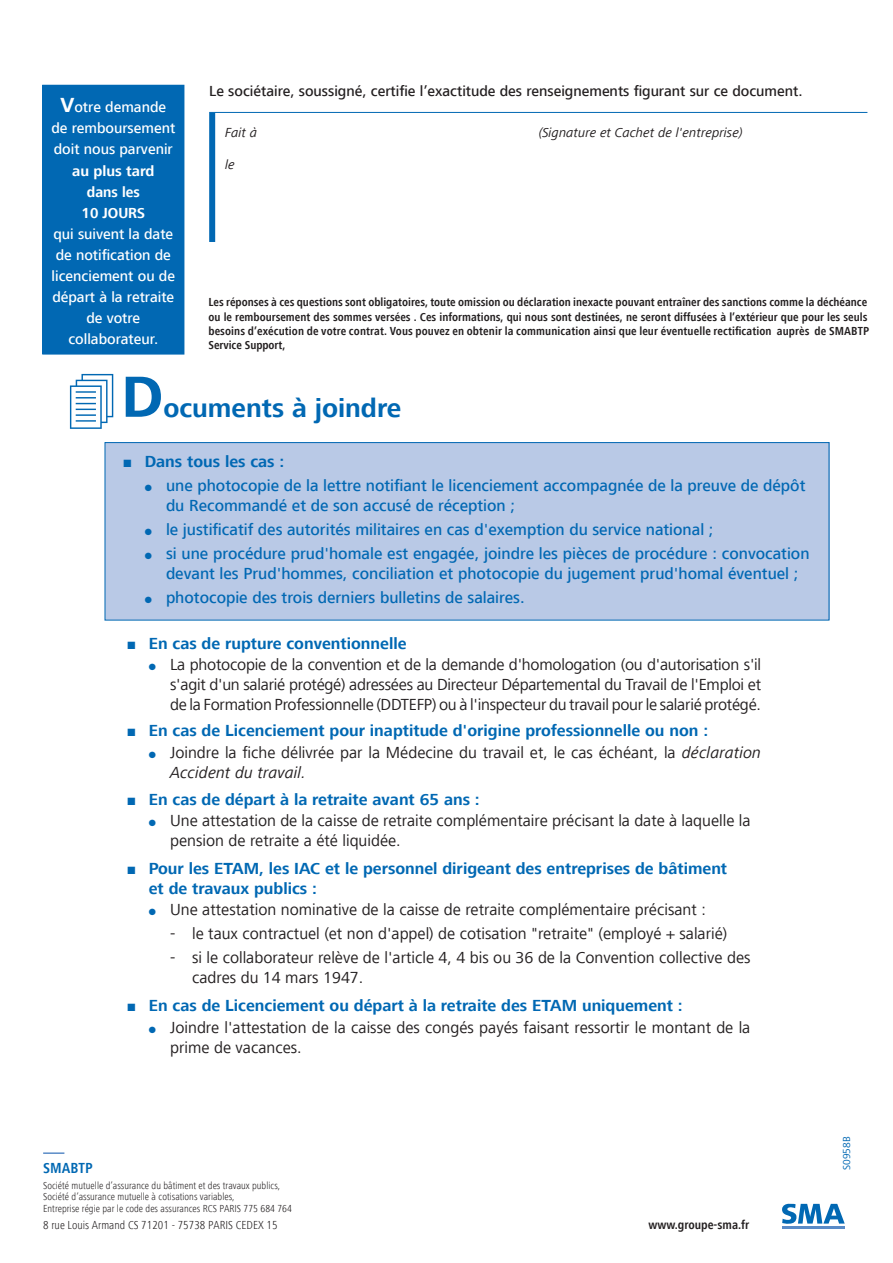
<style>
.page{position:relative;width:893px;height:1263px;background:#fff}
.page>*{position:absolute;margin:0;border:0;box-sizing:border-box;transform-origin:0 0}
.t1{font:700 27px "Frutiger Next LT";color:#0168b3}
.t2{font:16.5px/19.8px "Frutiger Next LT";color:#231f20}
.t3{font:500 16.5px/19.8px "Frutiger Next LT";color:#0168b3}
.t4{font:700 16.5px/19.8px "Frutiger Next LT";color:#0168b3}
.t5{font:500 15px/21px "Frutiger Next LT";color:#fff;text-align:center}
.t6{font:500 15px "Frutiger Next LT";color:#231f20}
.t7{font:700 15px/21.1px "Frutiger Next LT";color:#fff;text-align:center}
.t8{font:700 condensed 15px "Frutiger Next LT";color:#0168b3}
.t9{font:italic 13.5px "Frutiger Next LT";color:#231f20}
.t10{font:700 condensed 12.75px "Frutiger Next LT";color:#231f20}
.t11{font:700 condensed 12px/14.4px "Frutiger Next LT";color:#231f20}
.t12{font:300 condensed 12px "Frutiger Next LT";color:#231f20}
.t13{font:300 condensed 10.5px/11.2px "Frutiger Next LT";color:#231f20}
.t14{font:10.5px "Frutiger Next LT";color:#0168b3}
.s1{font-weight:700;font-size:21px}
.s2{font-size:60px}
.s3{color:#0168b3}
.s4{font-style:italic}
</style>
<div class="page">
<div style="left:105px;top:443px;width:724px;height:177px;background:#b9c9e6"></div>
<div style="left:105px;top:442px;width:724px;height:178px;border:1px solid #0168b3"></div>
<div style="left:43px;top:85px;width:141px;height:269px;background:#0168b3"></div>
<div style="left:209px;top:113px;width:6px;height:129px;background:#0168b3"></div>
<hr style="left:209px;top:112px;width:658px;height:1px;background:#0168b3">
<svg style="left:782px;top:1204px;width:63px;height:20px"></svg>
<hr style="left:782px;top:1226px;width:63px;height:3px;background:#5a8bc7">
<hr style="left:43px;top:1152px;width:21px;height:2px;background:#5a8bc7">
<p class="t5" style="left:51px;top:97px;width:126px"><span class="s1">V</span>otre demande de remboursement doit nous parvenir</p>
<p class="t7" style="left:72px;top:160px;width:84px">au plus tard dans les<br>10 JOURS</p>
<p class="t5" style="left:52px;top:223px;width:125px">qui suivent la date de notification de licenciement ou de départ à la retraite de votre collaborateur.</p>
<p class="t6" style="left:209px;top:83px;width:595px">Le sociétaire, soussigné, certifie l’exactitude des renseignements figurant sur ce document.</p>
<p class="t9" style="left:225px;top:125px;width:33px">Fait à</p>
<p class="t9" style="left:225px;top:157px;width:11px">le</p>
<p class="t9" style="left:539px;top:125px;width:205px">(Signature et Cachet de l'entreprise)</p>
<p class="t11" style="left:208px;top:295px;width:662px">Les réponses à ces questions sont obligatoires, toute omission ou déclaration inexacte pouvant entraîner des sanctions comme la déchéance ou le remboursement des sommes versées . Ces informations, qui nous sont destinées, ne seront diffusées à l’extérieur que pour les seuls besoins d’exécution de votre contrat. Vous pouvez en obtenir la communication ainsi que leur éventuelle rectification auprès de SMABTP Service Support,</p>
<h1 class="t1" style="left:65px;top:393px;width:338px">✔<span class="s2">D</span>ocuments à joindre</h1>
<p class="t4" style="left:123px;top:452px;width:162px">■ Dans tous les cas :</p>
<p class="t3" style="left:166px;top:476px;width:641px;text-indent:-21px">● une photocopie de la lettre notifiant le licenciement accompagnée de la preuve de dépôt du Recommandé et de son accusé de réception ;</p>
<p class="t3" style="left:145px;top:520px;width:570px">● le justificatif des autorités militaires en cas d'exemption du service national ;</p>
<p class="t3" style="left:166px;top:544px;width:645px;text-indent:-21px">● si une procédure prud'homale est engagée, joindre les pièces de procédure : convocation devant les Prud'hommes, conciliation et photocopie du jugement prud'homal éventuel ;</p>
<p class="t3" style="left:145px;top:588px;width:381px">● photocopie des trois derniers bulletins de salaires.</p>
<p class="t4" style="left:128px;top:634px;width:280px">■ En cas de rupture conventionnelle</p>
<p class="t2" style="left:170px;top:655px;width:593px;text-align:justify;text-indent:-21px"><span class="s3">●</span> La photocopie de la convention et de la demande d'homologation (ou d'autorisation s'il s'agit d'un salarié protégé) adressées au Directeur Départemental du Travail de l'Emploi et de la Formation Professionnelle (DDTEFP) ou à l'inspecteur du travail pour le salarié protégé.</p>
<p class="t4" style="left:128px;top:721px;width:582px">■ En cas de Licenciement pour inaptitude d'origine professionnelle ou non :</p>
<p class="t2" style="left:170px;top:742px;width:592px;text-indent:-21px"><span class="s3">●</span> Joindre la fiche délivrée par la Médecine du travail et, le cas échéant, la <span class="s4">déclaration<br>Accident du travail.</span></p>
<p class="t4" style="left:128px;top:789px;width:354px">■ En cas de départ à la retraite avant 65 ans :</p>
<p class="t2" style="left:170px;top:811px;width:582px;text-indent:-21px"><span class="s3">●</span> Une attestation de la caisse de retraite complémentaire précisant la date à laquelle la pension de retraite a été liquidée.</p>
<p class="t4" style="left:149px;top:858px;width:580px;text-indent:-21px">■ pour les ETAM, les IAC et le personnel dirigeant des entreprises de bâtiment et de travaux publics :</p>
<p class="t2" style="left:149px;top:900px;width:558px"><span class="s3">●</span> Une attestation nominative de la caisse de retraite complémentaire précisant :</p>
<p class="t2" style="left:170px;top:924px;width:559px">- le taux contractuel (et non d'appel) de cotisation "retraite" (employé + salarié)</p>
<p class="t2" style="left:192px;top:948px;width:560px;text-indent:-22px">- si le collaborateur relève de l'article 4, 4 bis ou 36 de la Convention collective des cadres du 14 mars 1947.</p>
<p class="t4" style="left:128px;top:996px;width:557px">■ En cas de Licenciement ou départ à la retraite des ETAM uniquement :</p>
<p class="t2" style="left:170px;top:1017px;width:582px;text-indent:-21px"><span class="s3">●</span> Joindre l'attestation de la caisse des congés payés faisant ressortir le montant de la prime de vacances.</p>
<p class="t8" style="left:43px;top:1160px;width:51px">SMABTP</p>
<p class="t13" style="left:43px;top:1180px;width:250px">Société mutuelle d’assurance du bâtiment et des travaux publics,<br>Société d’assurance mutuelle à cotisations variables,<br>Entreprise régie par le code des assurances RCS PARIS 775 684 764</p>
<p class="t12" style="left:43px;top:1218px;width:236px">8 rue Louis Armand CS 71201 - 75738 PARIS CEDEX 15</p>
<p class="t10" style="left:648px;top:1217px;width:102px">www.groupe-sma.fr</p>
<p class="t14" style="left:841px;top:1170px;width:35px;rotate:-90deg">S0958B</p>
</div>
